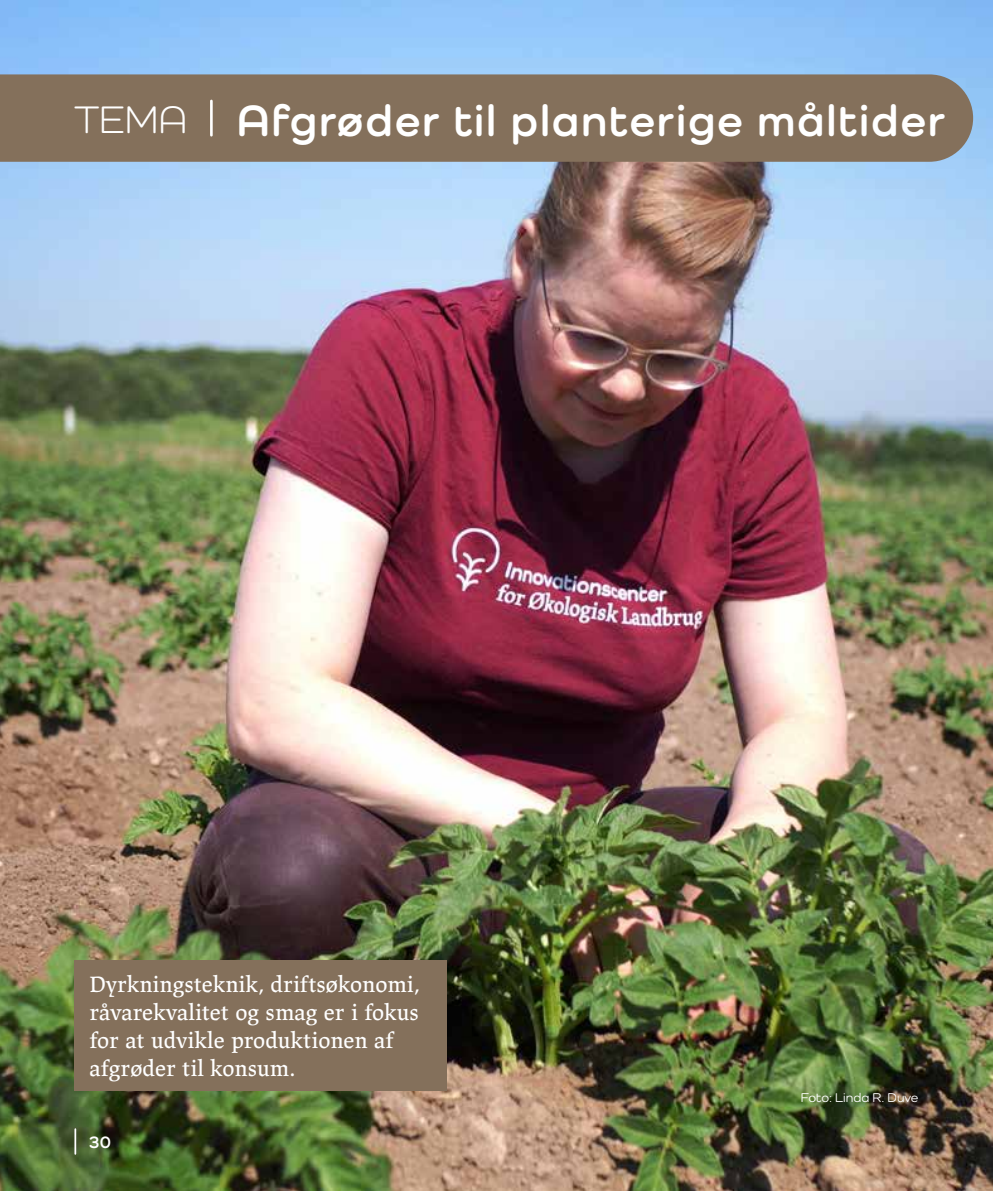
<style>
.page{position:relative;width:993px;height:1191px;background:#fff}
.page>*{position:absolute;margin:0;border:0;box-sizing:border-box;transform-origin:0 0}
.t1{font:700 45.15px "Como";letter-spacing:.04em;color:#fff}
.t2{font:22.75px/28px "Lapture";color:#fff}
.t3{font:700 17.5px "Como";color:#fff}
.t4{font:500 13.12px "Como";color:#fff}
.s1{font-weight:400;font-size:39.55px}
</style>
<div class="page">
<img style="left:0;top:0;width:992px;height:1191px">
<hr style="left:74px;top:1129px;width:2px;height:24px;background:#fff">
<div style="left:0;top:74px;width:972px;height:88px;background:#84705b"></div>
<hr style="left:210px;top:101px;width:3px;height:34px;background:#fff">
<div style="left:74px;top:960px;width:372px;height:131px;background:#84705b"></div>
<h1 class="t1" style="left:74px;top:93px;width:871px"><span class="s1">TEMA</span> Afgrøder til planterige måltider</h1>
<p class="t2" style="left:89px;top:971px;width:332px">Dyrkningsteknik, driftsøkonomi, råvarekvalitet og smag er i fokus for at udvikle produktionen af afgrøder til konsum.</p>
<p class="t3" style="left:89px;top:1131px;width:24px">30</p>
<p class="t4" style="left:800px;top:1089px;width:119px">Foto: Linda R. Duve</p>
</div>
